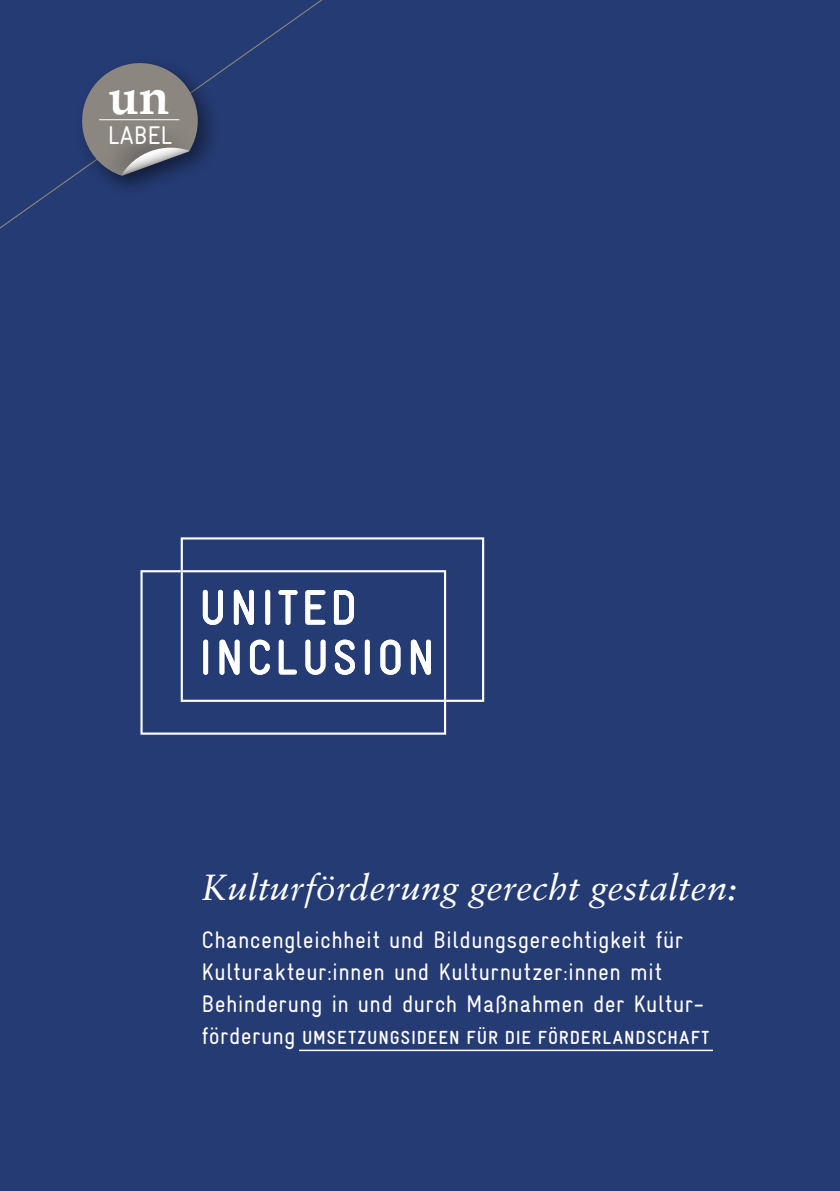
<style>
.page{position:relative;width:840px;height:1191px;background:#fff}
.page>*{position:absolute;margin:0;border:0;box-sizing:border-box;transform-origin:0 0}
.t1{font:700 49.8px "Book Antiqua";color:#fff}
.t2{font:italic 36px "Sabon LT";letter-spacing:.005em;color:#fff}
.t3{font:25.6px "Gravur Condensed";color:#fff}
.t4{font:24px/32px "Gravur Condensed";letter-spacing:.015em;color:#fff}
.t5{font:700 19px "Gravur Condensed";letter-spacing:.05em;color:#fff}
.s1{font-weight:400;font-size:24px}
</style>
<div class="page">
<div style="left:0;top:0;width:839px;height:1191px;background:#253b73"></div>
<svg style="left:398px;top:537px;width:86px;height:165px;background:#35497d"></svg>
<svg style="left:140px;top:570px;width:306px;height:164px;background:#465888"></svg>
<div style="left:0;top:0;width:398px;height:586px;background:#253b73"></div>
<div style="left:73px;top:54px;width:149px;height:145px;background:#000;opacity:.44"></div>
<div style="left:96px;top:125px;width:103px;height:67px;background:#000;opacity:.38"></div>
<svg style="left:75px;top:56px;width:125px;height:120px;background:#696d7a"></svg>
<hr style="left:99px;top:119px;width:80px;height:1px;background:#fff">
<hr style="left:299px;top:1049px;width:413px;height:2px;background:#fff">
<h1 class="t1" style="left:108px;top:63px;width:62px">un</h1>
<p class="t3" style="left:108px;top:120px;width:66px">LABEL</p>
<h2 class="t2" style="left:201px;top:867px;width:537px">Kulturförderung gerecht gestalten:</h2>
<p class="t4" style="left:201px;top:924px;width:504px">Chancengleichheit und Bildungsgerechtigkeit für<br>Kulturakteur:innen und Kulturnutzer:innen mit<br>Behinderung in und durch Maßnahmen der Kultur-</p>
<p class="t5" style="left:201px;top:1027px;width:509px"><span class="s1">förderung</span> UMSETZUNGSIDEEN FÜR DIE FÖRDERLANDSCHAFT</p>
</div>
